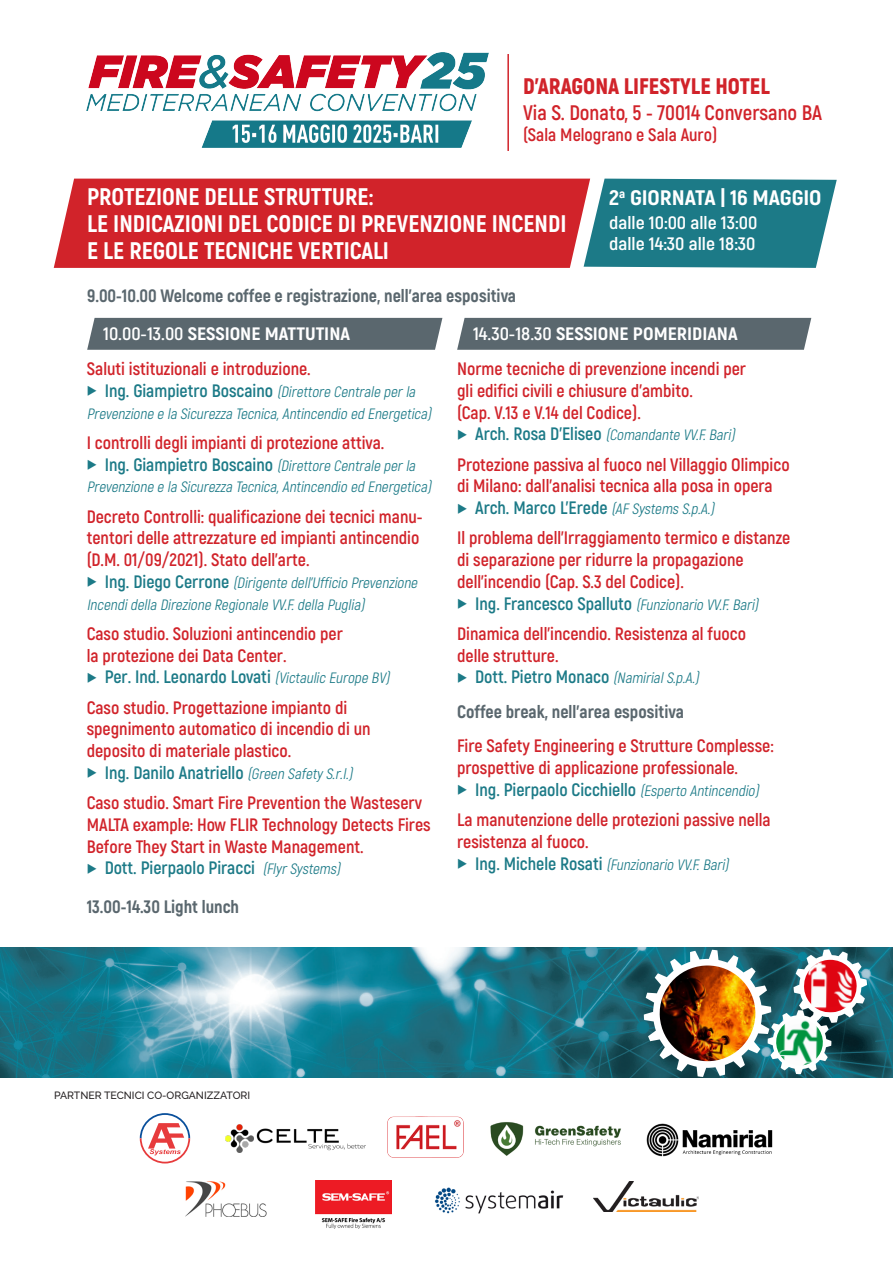
<style>
.page{position:relative;width:893px;height:1263px;background:#fff}
.page>*{position:absolute;margin:0;border:0;box-sizing:border-box;transform-origin:0 0}
.t1{font:800 24px/27px "Akrobat";color:#fff}
.t2{font:900 22.5px "Akrobat";color:#d1232a}
.t3{font:700 21px "Akrobat";color:#d1232a}
.t4{font:800 21px "Akrobat";color:#fff;scale:1.1 1}
.t5{font:700 18px/21.8px "Akrobat";color:#d1232a}
.t6{font:800 18px/34.5px "Akrobat";color:#5a676e}
.t7{font:700 18px/38.7px "Akrobat";color:#1c7a87}
.t8{font:700 18px/21.6px "Akrobat";color:#fff;scale:1.1 1}
.t9{font:800 18px "Akrobat";color:#fff;scale:1.1 1}
.t10{font:italic 15px/21.8px "Akrobat";color:#1c7a87}
.t11{font:500 10.5px "Raleway";color:#231f20}
.s1{font-weight:700;color:#fff}
.s2{color:#fff}
.s3{font-weight:700}
.s4{font-weight:700;font-style:normal;font-size:18px}
.s5{color:#1c7a87}
.s6{font-weight:400;font-style:italic;font-size:15px;color:#1c7a87}
.s7{font-weight:400;font-style:italic;font-size:15px}
.s8{font-weight:800;color:#5a676e}
.s9{font-weight:700;color:#1c7a87}
</style>
<div class="page">
<div style="left:54px;top:179px;width:530px;height:89px;background:#d1232a"></div>
<svg style="left:584px;top:179px;width:253px;height:89px;background:#308591"></svg>
<img style="left:86px;top:53px;width:402px;height:94px">
<img style="left:1px;top:947px;width:892px;height:130px">
<img style="left:644px;top:949px;width:223px;height:128px">
<img style="left:803px;top:960px;width:55px;height:54px">
<hr style="left:507px;top:54px;width:2px;height:97px;background:#d1232a">
<svg style="left:140px;top:1113px;width:50px;height:50px"></svg>
<img style="left:225px;top:1124px;width:140px;height:28px">
<img style="left:646px;top:1123px;width:127px;height:34px">
<img style="left:185px;top:1182px;width:82px;height:35px">
<img style="left:316px;top:1180px;width:76px;height:48px">
<img style="left:435px;top:1187px;width:129px;height:27px">
<img style="left:593px;top:1181px;width:105px;height:31px">
<img style="left:388px;top:1117px;width:76px;height:41px">
<img style="left:490px;top:1122px;width:34px;height:34px">
<img style="left:535px;top:1125px;width:86px;height:22px">
<div style="left:87px;top:318px;width:355px;height:32px;background:#5a676e"></div>
<div style="left:457px;top:318px;width:354px;height:32px;background:#5a676e"></div>
<p class="t2" style="left:523px;top:72px;width:248px">D’ARAGONA LIFESTYLE HOTEL</p>
<p class="t3" style="left:523px;top:99px;width:301px">Via S. Donato, 5 - 70014 Conversano BA</p>
<p class="t5" style="left:523px;top:124px;width:196px">(Sala Melograno e Sala Auro)</p>
<h1 class="t1" style="left:87px;top:183px;width:481px">PROTEZIONE DELLE STRUTTURE:<br>LE INDICAZIONI DEL CODICE DI PREVENZIONE INCENDI<br>E LE REGOLE TECNICHE VERTICALI</h1>
<p class="t4" style="left:609px;top:184px;width:195px">2<sup>a</sup> GIORNATA | 16 MAGGIO</p>
<p class="t8" style="left:609px;top:211px;width:136px">dalle 10:00 alle 13:00 dalle 14:30 alle 18:30</p>
<p class="t6" style="left:103px;top:276px;width:415px;line-height:37.8px;text-indent:-16px">9.00-10.00 Welcome coffee e registrazione, nell’area espositiva<br><span class="s1">10.00-13.00</span> <span class="s2">SESSIONE MATTUTINA</span></p>
<p class="t9" style="left:473px;top:322px;width:242px"><span class="s3">14.30-18.30</span> SESSIONE POMERIDIANA</p>
<p class="t5" style="left:87px;top:358px;width:226px">Saluti istituzionali e introduzione.</p>
<p class="t10" style="left:87px;top:381px;width:349px">◆ <span class="s4">Ing. Giampietro Boscaino</span> (Direttore Centrale perla<br>Prevenzione e la Sicurezza Tecnica,Antincendio ed Energetica)</p>
<p class="t5" style="left:87px;top:432px;width:299px">I controlli degli impianti di protezione attiva.</p>
<p class="t10" style="left:87px;top:454px;width:349px">◆ <span class="s4">Ing. Giampietro Boscaino</span> (Direttore Centrale perla<br>Prevenzione e la Sicurezza Tecnica,Antincendio ed Energetica)</p>
<p class="t5" style="left:87px;top:505px;width:337px">Decreto Controlli: qualificazione dei tecnici manu&shy;tentori delle attrezzature ed impianti antincendio (D.M. 01/09/2021). Stato dell’arte.</p>
<p class="t10" style="left:87px;top:572px;width:335px">◆ <span class="s4">I n g . D i e g o C e r r o n e</span> (Dirigente dell’Ufficio Prevenzione<br>Incendidella Direzione Regionale VV.F.della Puglia)</p>
<p class="t5" style="left:87px;top:623px;width:258px">Caso studio. Soluzioni antincendio per la protezione dei Data Center.</p>
<p class="t5" style="left:87px;top:662px;width:307px;line-height:30.3px"><span class="s5">◆ Per. Ind. Leonardo Lovati</span> <span class="s6">(Victaulic Europe BV)<br></span>Caso studio. Progettazione impianto di</p>
<p class="t5" style="left:87px;top:718px;width:285px">spegnimento automatico di incendio di un deposito di materiale plastico.</p>
<p class="t5" style="left:87px;top:757px;width:337px;line-height:30.3px"><span class="s5">◆ Ing. Danilo Anatriello</span> <span class="s6">(Green SafetyS.r.l.)<br></span>Caso studio. Smart Fire Prevention the Wasteserv</p>
<p class="t5" style="left:87px;top:814px;width:345px">MALTA example: How FLIR Technology Detects Fires<br>Before They Start in Waste Management.</p>
<p class="t7" style="left:87px;top:849px;width:258px">◆ Dott. Pierpaolo Piracci <span class="s7">(FlyrSystems)<br></span><span class="s8">13.00-14.30 Light lunch</span></p>
<p class="t5" style="left:457px;top:358px;width:290px">Norme tecniche di prevenzione incendi per gli edifici civili e chiusure d’ambito.<br>(Cap. V.13 e V.14 del Codice).</p>
<p class="t10" style="left:457px;top:424px;width:282px">◆ <span class="s4">Arc h . Ro sa D ’ E l is e o</span> (Comandante VV.F.Bari)</p>
<p class="t5" style="left:457px;top:453px;width:334px">Protezione passiva al fuoco nel Villaggio Olimpico di Milano: dall’analisi tecnica alla posa in opera</p>
<p class="t5" style="left:457px;top:493px;width:335px;line-height:30.3px"><span class="s5">◆ Arch. Marco L’Erede</span> <span class="s6">(AF Systems S.p.A.)<br></span>Il problema dell’Irraggiamento termico e distanze</p>
<p class="t5" style="left:457px;top:549px;width:288px">di separazione per ridurre la propagazione dell’incendio (Cap. S.3 del Codice).</p>
<p class="t10" style="left:457px;top:593px;width:306px">◆ <span class="s4">Ing. Francesco Spalluto</span> (Funzionario VV.F.Bari)</p>
<p class="t5" style="left:457px;top:623px;width:290px">Dinamica dell’incendio. Resistenza al fuoco delle strutture.</p>
<p class="t6" style="left:457px;top:660px;width:247px"><span class="s5">◆</span> <span class="s9">Dott. Pietro Monaco</span> <span class="s6">(NamirialS.p.A.)<br></span>Coffee break, nell’area espositiva</p>
<p class="t5" style="left:457px;top:735px;width:318px">Fire Safety Engineering e Strutture Complesse: prospettive di applicazione professionale.</p>
<p class="t5" style="left:457px;top:774px;width:315px;line-height:30.3px"><span class="s5">◆ Ing. Pierpaolo Cicchiello</span> <span class="s6">(Esperto Antincendio)<br></span>La manutenzione delle protezioni passive nella</p>
<p class="t5" style="left:457px;top:831px;width:133px">resistenza al fuoco.</p>
<p class="t10" style="left:457px;top:854px;width:276px">◆ <span class="s4">I n g . M i c h e l e Ro sa t i</span> (Funzionario VV.F.Bari)</p>
<p class="t11" style="left:54px;top:1089px;width:198px">PARTNER TECNICI CO-ORGANIZZATORI</p>
</div>
